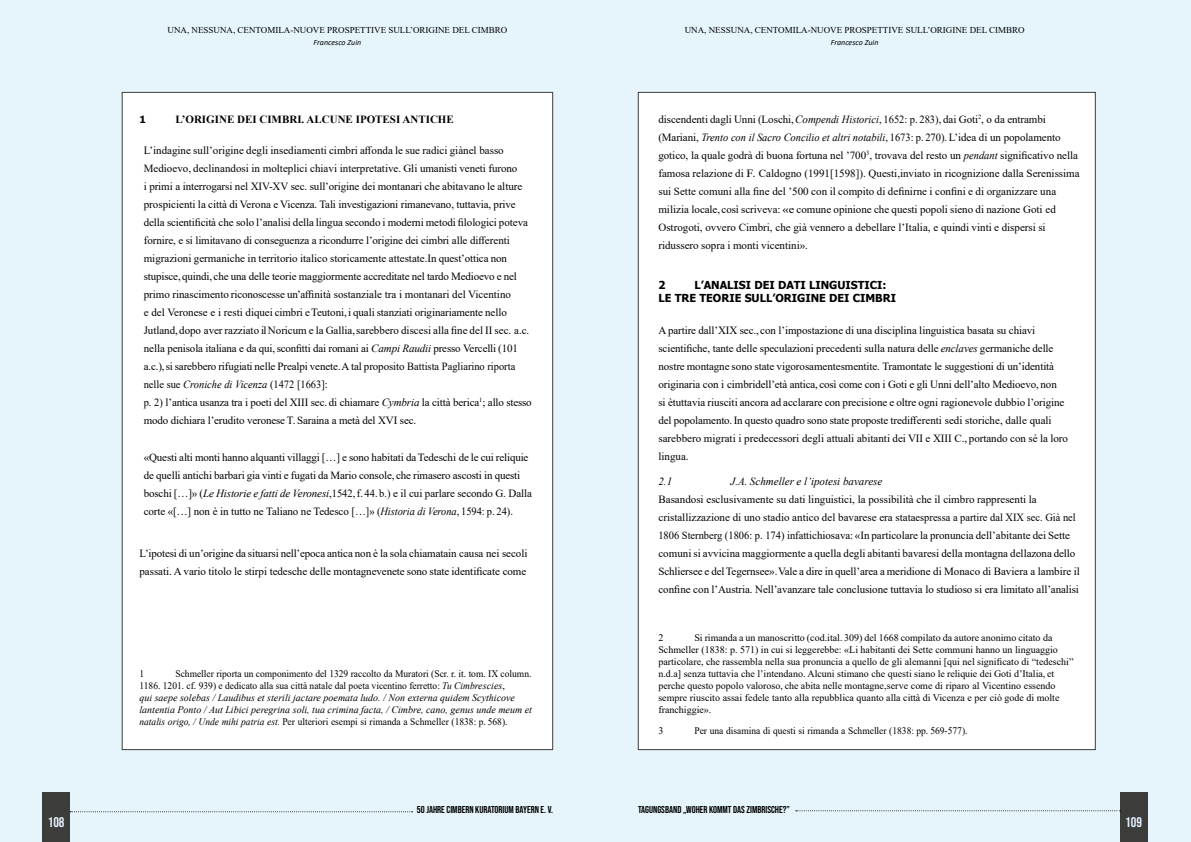
<style>
.page{position:relative;width:1191px;height:842px;background:#e6f5fc}
.page>*{position:absolute;margin:0;border:0;box-sizing:border-box;transform-origin:0 0}
.t1{font:14px "Bebas Neue";color:#e5f3fe}
.t2{font:11px/18px "Times New Roman";letter-spacing:-.005em;color:#000}
.t3{font:700 11px/13.2px "Tahoma";color:#000}
.t4{font:700 11px "Times New Roman";color:#000}
.t5{font:italic 11px "Times New Roman";color:#000}
.t6{font:10px/12px "Times New Roman";color:#000}
.t7{font:italic 10px/12px "Times New Roman";color:#000;scale:.95 1}
.t8{font:10px "Bebas Neue";color:#000}
.t9{font:10px "Times New Roman";color:#000;scale:.95 1}
.t10{font:700 10px "Tahoma";color:#000}
.t11{font:9px "Times New Roman";color:#000}
.t12{font:italic 8px "Calibri";color:#000}
.s1{font-style:italic}
.s2{font-style:normal}
</style>
<div class="page">
<div style="left:43px;top:792px;width:27px;height:50px;background:#3c3c3b"></div>
<div style="left:1120px;top:792px;width:27px;height:50px;background:#3c3c3b"></div>
<svg style="left:70px;top:811px;width:342px;height:1px"></svg>
<svg style="left:796px;top:810px;width:324px;height:1px"></svg>
<div style="left:122px;top:92px;width:431px;height:658px;background:#fff"></div>
<div style="left:638px;top:92px;width:457px;height:658px;background:#fff"></div>
<p class="t11" style="left:167px;top:24px;width:341px">UNA, NESSUNA, CENTOMILA-NUOVE PROSPETTIVE SULL’ORIGINE DEL CIMBRO</p>
<p class="t12" style="left:313px;top:37px;width:49px">Francesco Zuin</p>
<p class="t10" style="left:139px;top:112px;width:8px">1</p>
<p class="t4" style="left:175px;top:111px;width:280px">L’ORIGINE DEI CIMBRI. ALCUNE IPOTESI ANTICHE</p>
<p class="t2" style="left:144px;top:141px;width:389px">L’indagine sull’origine degli insediamenti cimbri affonda le sue radici giànel basso Medioevo, declinandosi in molteplici chiavi interpretative. Gli umanisti veneti furono<br>i primi a interrogarsi nel XIV-XV sec. sull’origine dei montanari che abitavano le alture prospicienti la città di Verona e Vicenza. Tali investigazioni rimanevano, tuttavia, prive della scientificità che solo l’analisi della lingua secondo i moderni metodi filologici poteva fornire, e si limitavano di conseguenza a ricondurre l’origine dei cimbri alle differenti migrazioni germaniche in territorio italico storicamente attestate.In quest’ottica non stupisce, quindi, che una delle teorie maggiormente accreditate nel tardo Medioevo e nel primo rinascimento riconoscesse un’affinità sostanziale tra i montanari del Vicentino<br>e del Veronese e i resti di quei cimbri e Teutoni, i quali stanziati originariamente nello Jutland,dopo aver razziato ilNoricum e la Gallia,sarebbero discesi alla fine del II sec. a.c. nella penisola italiana e da qui, sconfitti dai romani ai <span class="s1">Campi Raudii</span> presso Vercelli (101 a.c.), si sarebbero rifugiati nelle Prealpi venete. A tal proposito Battista Pagliarino riporta nelle sue <span class="s1">Croniche di Vicenza</span> (1472 [1663]:<br>p. 2) l’antica usanza tra i poeti del XIII sec. di chiamare <span class="s1">Cymbria</span> la città berica<sup>1</sup>; allo stesso modo dichiara l’erudito veronese T. Saraina a metà del XVI sec.</p>
<p class="t2" style="left:144px;top:447px;width:390px">«Questi alti monti hanno alquanti villaggi […] e sono habitati da Tedeschi de le cui reliquie de quelli antichi barbari gia vinti e fugati da Mario console, che rimasero ascosti in questi boschi […]» (<span class="s1">Le Historie e fatti de Veronesi</span>, 1542, f. 44. b.) e il cui parlare secondo G. Dalla corte «[…] non è in tutto ne Taliano ne Tedesco […]» (<span class="s1">Historia di Verona</span>, 1594: p. 24).</p>
<p class="t2" style="left:139px;top:543px;width:389px">L’ipotesi di un’origine da situarsi nell’epoca antica non è la sola chiamatain causa nei secoli passati. A vario titolo le stirpi tedesche delle montagnevenete sono state identificate come</p>
<p class="t7" style="left:139px;top:667px;width:415px;text-indent:36px"><span class="s2">Schmeller riporta un componimento del 1329 raccolto da Muratori (Scr. r. it. tom. IX column.<br>1186. 1201. cf. 939) e dedicato alla sua città natale dal poeta vicentino ferretto:</span> Tu Cimbre scies<span class="s2">,<br></span>qui saepe solebas / Laudibus et sterili jactare poemata ludo. / Non externa quidem Scythicove lantentia Ponto / Aut Libici peregrina soli, tua crimina facta, / Cimbre, cano, genus unde meum et natalis origo, / Unde mihi patria est. <span class="s2">Per ulteriori esempi si rimanda a Schmeller (1838: p. 568).</span></p>
<p class="t9" style="left:139px;top:666px;width:6px">1</p>
<p class="t11" style="left:685px;top:24px;width:341px">UNA, NESSUNA, CENTOMILA-NUOVE PROSPETTIVE SULL’ORIGINE DEL CIMBRO</p>
<p class="t12" style="left:831px;top:37px;width:49px">Francesco Zuin</p>
<p class="t2" style="left:658px;top:110px;width:423px">discendenti dagli Unni (Loschi, <span class="s1">Compendi Historici</span>, 1652: p. 283), dai Goti<sup>2</sup>, o da entrambi (Mariani, <span class="s1">Trento con il Sacro Concilio et altri notabili</span>, 1673: p. 270). L’idea di un popolamento gotico, la quale godrà di buona fortuna nel ’700<sup>3</sup>, trovava del resto un <span class="s1">pendant</span> significativo nella famosa relazione di F. Caldogno (1991[1598]). Questi, inviato in ricognizione dalla Serenissima sui Sette comuni alla fine del ’500 con il compito di definirne i confini e di organizzare una milizia locale, così scriveva: «e comune opinione che questi popoli sieno di nazione Goti ed Ostrogoti, ovvero Cimbri, che già vennero a debellare l’Italia, e quindi vinti e dispersi si ridussero sopra i monti vicentini».</p>
<p class="t3" style="left:658px;top:278px;width:9px">2</p>
<p class="t3" style="left:658px;top:278px;width:239px;text-indent:36px">L’ANALISI DEI DATI LINGUISTICI:<br>LE TRE TEORIE SULL’ORIGINE DEI CIMBRI</p>
<p class="t2" style="left:658px;top:321px;width:411px">A partire dall’XIX sec., con l’impostazione di una disciplina linguistica basata su chiavi scientifiche, tante delle speculazioni precedenti sulla natura delle <span class="s1">enclaves</span> germaniche delle nostre montagne sono state vigorosamentesmentite. Tramontate le suggestioni di un’identità originaria con i cimbridell’età antica, così come con i Goti e gli Unni dell’alto Medioevo, non<br>si ètuttavia riusciti ancora ad acclarare con precisione e oltre ogni ragionevole dubbio l’origine del popolamento.In questo quadro sono state proposte tredifferenti sedi storiche, dalle quali sarebbero migrati i predecessori degli attuali abitanti dei VII e XIII C., portando con sé la loro lingua.</p>
<p class="t5" style="left:658px;top:473px;width:15px">2.1</p>
<p class="t5" style="left:730px;top:473px;width:153px">J.A. Schmeller e l’ipotesi bavarese</p>
<p class="t2" style="left:658px;top:490px;width:423px">Basandosi esclusivamente su dati linguistici, la possibilità che il cimbro rappresenti la cristallizzazione di uno stadio antico del bavarese era stata espressa a partire dal XIX sec. Già nel 1806 Sternberg (1806: p. 174) infatti chiosava: «In particolare la pronuncia dell’abitante dei Sette comuni si avvicina maggiormente a quella degli abitanti bavaresi della montagna della zona dello Schliersee e delTegernsee».Vale a dire in quell’area a meridione di Monaco di Baviera a lambire il confine con l’Austria. Nell’avanzare tale conclusione tuttavia lo studioso si era limitato all’analisi</p>
<p class="t6" style="left:658px;top:631px;width:416px;text-indent:36px">Si rimanda a un manoscritto (cod.ital. 309) del 1668 compilato da autore anonimo citato da Schmeller (1838: p. 571) in cui si leggerebbe: «Li habitanti dei Sette communi hanno un linguaggio particolare, che rassembla nella sua pronuncia a quello de gli alemanni [qui nel significato di “tedeschi” n.d.a] senza tuttavia che l’intendano. Alcuni stimano che questi siano le reliquie dei Goti d’Italia, et perche questo popolo valoroso, che abita nelle montagne, serve come di riparo al Vicentino essendo sempre riuscito assai fedele tanto alla repubblica quanto alla città di Vicenza e per ciò gode di molte franchiggie».</p>
<p class="t6" style="left:658px;top:724px;width:6px">3</p>
<p class="t9" style="left:694px;top:723px;width:289px">Per una disamina di questi si rimanda a Schmeller (1838: pp. 569-577).</p>
<p class="t6" style="left:658px;top:631px;width:6px">2</p>
<p class="t8" style="left:417px;top:804px;width:138px">50 JAHRE CIMBERN KURATORIUM BAYERN E. V.</p>
<p class="t8" style="left:638px;top:804px;width:153px">TAGUNGSBAND „WOHER KOMMT DAS ZIMBRISCHE?”</p>
<p class="t1" style="left:48px;top:814px;width:18px">108</p>
<p class="t1" style="left:1125px;top:814px;width:18px">109</p>
</div>
